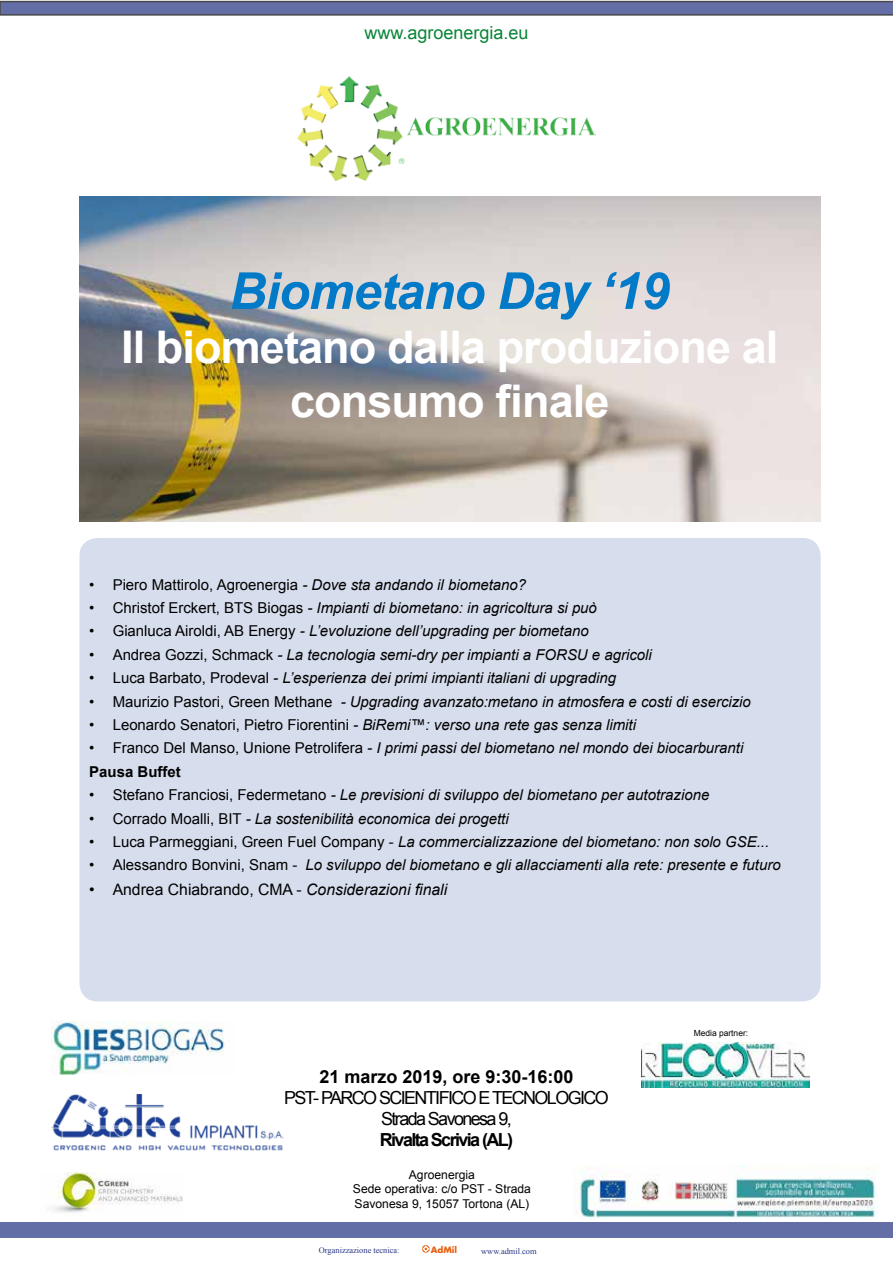
<style>
.page{position:relative;width:893px;height:1263px;background:#fff}
.page>*{position:absolute;margin:0;border:0;box-sizing:border-box;transform-origin:0 0}
.t1{font:italic 700 51px "Arial";letter-spacing:-.02em;color:#027ac8}
.t2{font:700 45px/54px "Arial";letter-spacing:-.02em;color:#fff;text-align:center}
.t3{font:18px/21px "Arial";letter-spacing:-.09em;color:#000;text-align:center}
.t4{font:700 18px "Arial";color:#000}
.t5{font:700 18px "Arial";letter-spacing:-.09em;color:#000}
.t6{font:18px "Arial";color:#088537}
.t7{font:15.75px "Arial";color:#000}
.t8{font:italic 15px/23.4px "Arial";color:#000}
.t9{font:15px "Arial";color:#000}
.t10{font:12.15px/14.5px "Arial";color:#000;text-align:center}
.t11{font:700 8.55px "Futura LT";color:#ea5f11}
.t12{font:8.4px "Times New Roman";color:#283583}
.t13{font:8.4px "Arial";color:#000}
.s1{font-style:italic}
.s2{font-style:normal}
.s3{font-weight:700;font-style:normal}
</style>
<div class="page">
<svg style="left:0;top:1px;width:893px;height:15px"></svg>
<img style="left:298px;top:77px;width:297px;height:104px">
<div style="left:0;top:1221px;width:893px;height:16px;background:#646ea6"></div>
<svg style="left:422px;top:1245px;width:7px;height:7px"></svg>
<div style="left:79px;top:538px;width:742px;height:463px;background:#d6ddec;border-radius:18px"></div>
<img style="left:79px;top:197px;width:741px;height:325px">
<img style="left:642px;top:1042px;width:168px;height:45px">
<img style="left:51px;top:1095px;width:232px;height:55px">
<img style="left:51px;top:1021px;width:174px;height:53px">
<img style="left:574px;top:1166px;width:303px;height:52px">
<img style="left:50px;top:1173px;width:133px;height:40px">
<p class="t6" style="left:364px;top:21px;width:166px">www.agroenergia.eu</p>
<h1 class="t1" style="left:230px;top:257px;width:441px">Biometano Day ‘19</h1>
<h2 class="t2" style="left:121px;top:322px;width:659px">Il biometano dalla produzione al consumo finale</h2>
<p class="t9" style="left:89px;top:575px;width:438px">• Piero Mattirolo, Agroenergia <span class="s1">- Dove sta andando il biometano?</span></p>
<p class="t8" style="left:89px;top:596px;width:509px"><span class="s2">• Christof Erckert, BTS Biogas</span> - Impianti di biometano: in agricoltura si può</p>
<p class="t8" style="left:89px;top:620px;width:501px"><span class="s2">• Gianluca Airoldi, AB Energy</span> - L’evoluzione dell’upgrading per biometano</p>
<p class="t8" style="left:89px;top:643px;width:564px"><span class="s2">• Andrea Gozzi, Schmack</span> - La tecnologia semi-dry per impianti a FORSU e agricoli</p>
<p class="t8" style="left:89px;top:666px;width:528px"><span class="s2">• Luca Barbato, Prodeval</span> - L’esperienza dei primi impianti italiani di upgrading</p>
<p class="t8" style="left:89px;top:690px;width:663px"><span class="s2">• Maurizio Pastori, Green Methane</span> - Upgrading avanzato:metano in atmosfera e costi di esercizio</p>
<p class="t8" style="left:89px;top:713px;width:548px"><span class="s2">• Leonardo Senatori, Pietro Fiorentini</span> - BiRemi™: verso una rete gas senza limiti</p>
<p class="t8" style="left:89px;top:737px;width:656px"><span class="s2">• Franco Del Manso, Unione Petrolifera</span> - I primi passi del biometano nel mondo dei biocarburanti<br><span class="s3">Pausa Buffet</span></p>
<p class="t8" style="left:89px;top:783px;width:622px"><span class="s2">• Stefano Franciosi, Federmetano</span> - Le previsioni di sviluppo del biometano per autotrazione</p>
<p class="t8" style="left:89px;top:807px;width:421px"><span class="s2">• Corrado Moalli, BIT</span> - La sostenibilità economica dei progetti</p>
<p class="t8" style="left:89px;top:830px;width:681px"><span class="s2">• Luca Parmeggiani, Green Fuel Company -</span> La commercializzazione del biometano: non solo GSE...</p>
<p class="t8" style="left:89px;top:854px;width:693px"><span class="s2">• Alessandro Bonvini, Snam -</span> Lo sviluppo del biometano e gli allacciamenti alla rete: presente e futuro</p>
<p class="t7" style="left:89px;top:879px;width:359px">• Andrea Chiabrando, CMA - <span class="s1">Considerazioni finali</span></p>
<p class="t4" style="left:319px;top:1064px;width:256px">21 marzo 2019, ore 9:30-16:00</p>
<p class="t3" style="left:284px;top:1087px;width:326px">PST- PARCO SCIENTIFICO E TECNOLOGICO<br>Strada Savonesa 9,</p>
<p class="t5" style="left:380px;top:1127px;width:135px">Rivalta Scrivia (AL)</p>
<p class="t10" style="left:353px;top:1167px;width:180px">Agroenergia<br>Sede operativa: c/o PST - Strada<br>Savonesa 9, 15057 Tortona (AL)</p>
<p class="t12" style="left:319px;top:1244px;width:82px">Organizzazione tecnica:</p>
<p class="t11" style="left:431px;top:1243px;width:28px">AdMil</p>
<p class="t12" style="left:481px;top:1245px;width:57px">www.admil.com</p>
<p class="t13" style="left:694px;top:1027px;width:56px">Media partner:</p>
</div>
